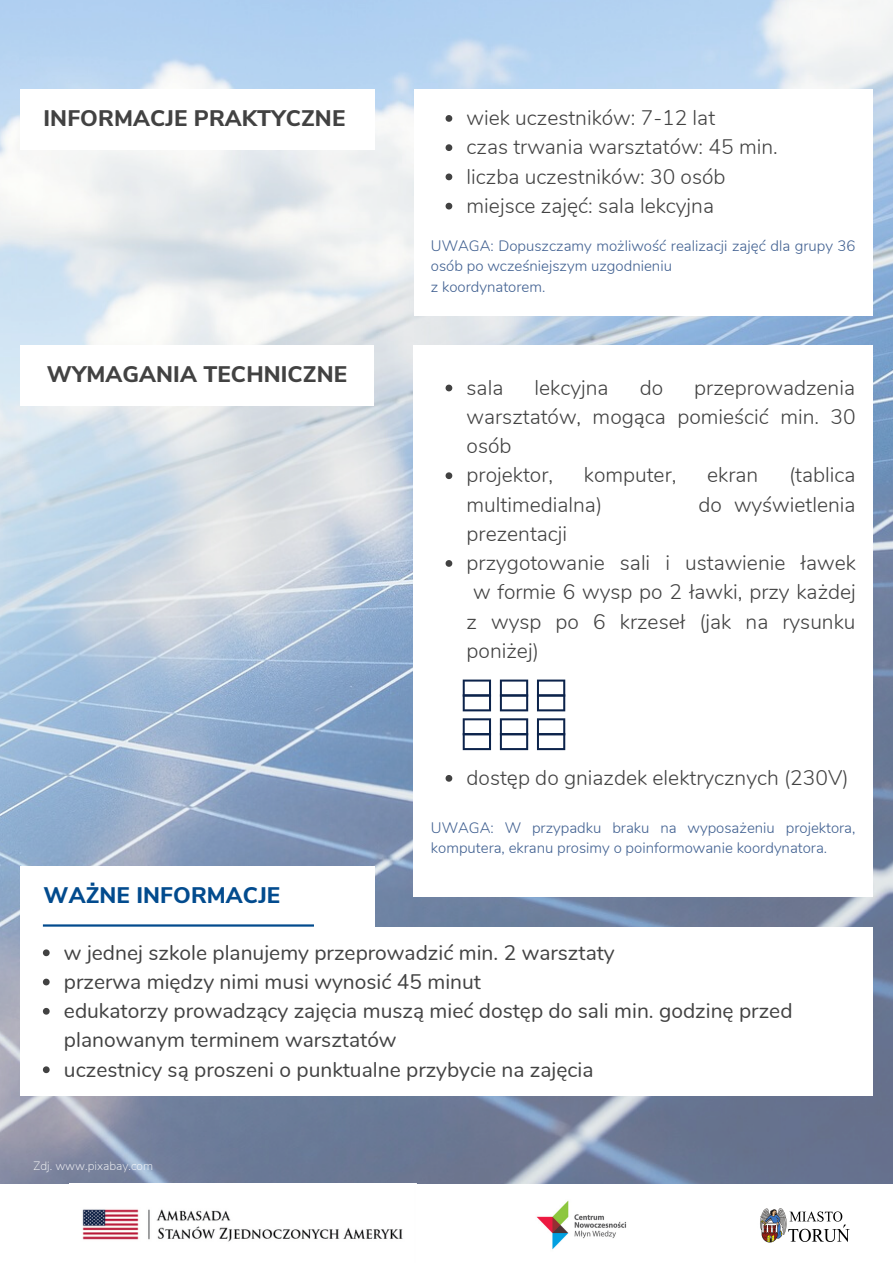
<style>
.page{position:relative;width:893px;height:1264px;background:#fff}
.page>*{position:absolute;margin:0;border:0;box-sizing:border-box;transform-origin:0 0}
.t1{font:800 22.5px "Nunito Sans";letter-spacing:.005em;color:#424242}
.t2{font:800 22.5px "Nunito Sans";letter-spacing:.005em;color:#024b8e}
.t3{font:300 21px/29.2px "Nunito";color:#424242}
.t4{font:21px/29.2px "Nunito";color:#424242}
.t5{font:300 15px/20.2px "Nunito";color:#3f5f90}
.t6{font:200 12px "Nunito Sans";color:#fff}
</style>
<div class="page">
<img style="left:0;top:0;width:892px;height:1183px">
<img style="left:82px;top:1209px;width:321px;height:33px">
<img style="left:760px;top:1208px;width:89px;height:35px">
<img style="left:536px;top:1200px;width:91px;height:50px">
<div style="left:414px;top:89px;width:458px;height:226px;background:#fff"></div>
<svg style="left:445px;top:115px;width:7px;height:7px"></svg>
<svg style="left:445px;top:144px;width:7px;height:7px"></svg>
<svg style="left:445px;top:173px;width:7px;height:7px"></svg>
<svg style="left:445px;top:203px;width:7px;height:6px"></svg>
<div style="left:20px;top:89px;width:354px;height:61px;background:#fff"></div>
<div style="left:414px;top:345px;width:459px;height:551px;background:#fff"></div>
<svg style="left:445px;top:384px;width:7px;height:7px"></svg>
<svg style="left:445px;top:472px;width:7px;height:7px"></svg>
<svg style="left:445px;top:560px;width:7px;height:7px"></svg>
<div style="left:20px;top:345px;width:354px;height:61px;background:#fff"></div>
<svg style="left:462px;top:679px;width:29px;height:32px"></svg>
<svg style="left:500px;top:679px;width:28px;height:32px"></svg>
<svg style="left:537px;top:679px;width:28px;height:32px"></svg>
<svg style="left:462px;top:718px;width:29px;height:32px"></svg>
<svg style="left:500px;top:718px;width:28px;height:32px"></svg>
<svg style="left:537px;top:718px;width:28px;height:32px"></svg>
<svg style="left:445px;top:775px;width:7px;height:6px"></svg>
<div style="left:20px;top:926px;width:852px;height:169px;background:#fff"></div>
<svg style="left:43px;top:949px;width:7px;height:7px"></svg>
<svg style="left:43px;top:978px;width:7px;height:7px"></svg>
<svg style="left:43px;top:1007px;width:7px;height:7px"></svg>
<svg style="left:43px;top:1066px;width:7px;height:7px"></svg>
<div style="left:20px;top:866px;width:354px;height:61px;background:#fff"></div>
<hr style="left:43px;top:924px;width:271px;height:2px;background:#024b8e">
<p class="t1" style="left:44px;top:103px;width:303px">INFORMACJE PRAKTYCZNE</p>
<p class="t1" style="left:47px;top:359px;width:302px">WYMAGANIA TECHNICZNE</p>
<p class="t2" style="left:44px;top:880px;width:238px">WAŻNE INFORMACJE</p>
<p class="t3" style="left:466px;top:104px;width:312px">wiek uczestników: 7-12 lat<br>czas trwania warsztatów: 45 min. liczba uczestników: 30 osób miejsce zajęć: sala lekcyjna</p>
<p class="t5" style="left:431px;top:236px;width:426px">UWAGA: Dopuszczamy możliwość realizacji zajęć dla grupy 36 osób po wcześniejszym uzgodnieniu<br>z koordynatorem.</p>
<p class="t3" style="left:466px;top:373px;width:390px;text-indent:228px">przeprowadzenia warsztatów, mogąca pomieścić min. 30 osób<br>projektor,</p>
<p class="t3" style="left:466px;top:373px;width:38px">sala</p>
<p class="t3" style="left:534px;top:373px;width:75px">lekcyjna</p>
<p class="t3" style="left:639px;top:373px;width:25px">do</p>
<p class="t3" style="left:583px;top:461px;width:94px">komputer,</p>
<p class="t3" style="left:707px;top:461px;width:53px">ekran</p>
<p class="t3" style="left:789px;top:461px;width:68px">(tablica</p>
<p class="t3" style="left:466px;top:490px;width:137px">multimedialna)</p>
<p class="t3" style="left:698px;top:490px;width:158px">do wyświetlenia</p>
<p class="t3" style="left:466px;top:519px;width:102px">prezentacji</p>
<p class="t3" style="left:466px;top:548px;width:391px">przygotowanie sali i ustawienie ławek</p>
<p class="t3" style="left:473px;top:578px;width:384px">w formie 6 wysp po 2 ławki, przy każdej</p>
<p class="t3" style="left:466px;top:607px;width:390px">z wysp po 6 krzeseł (jak na rysunku</p>
<p class="t3" style="left:466px;top:636px;width:74px">poniżej)</p>
<p class="t3" style="left:466px;top:763px;width:383px">dostęp do gniazdek elektrycznych (230V)</p>
<p class="t5" style="left:431px;top:818px;width:426px">UWAGA: W przypadku braku na wyposażeniu projektora, komputera, ekranu prosimy o poinformowanie koordynatora.</p>
<p class="t4" style="left:64px;top:938px;width:730px">w jednej szkole planujemy przeprowadzić min. 2 warsztaty<br>przerwa między nimi musi wynosić 45 minut<br>edukatorzy prowadzący zajęcia muszą mieć dostęp do sali min. godzinę przed planowanym terminem warsztatów<br>uczestnicy są proszeni o punktualne przybycie na zajęcia</p>
<p class="t6" style="left:34px;top:1158px;width:121px">Zdj. www.pixabay.com</p>
</div>
